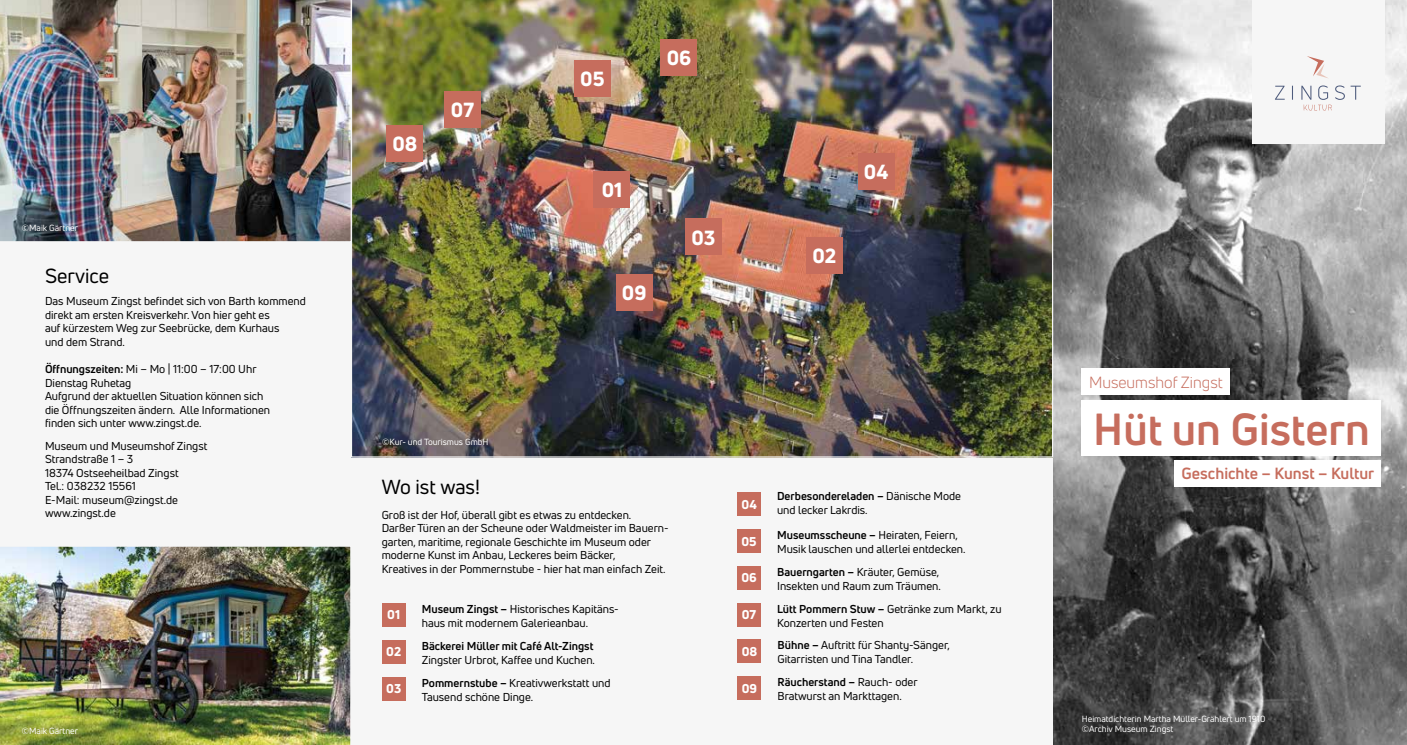
<style>
.page{position:relative;width:1407px;height:745px;background:#fff}
.page>*{position:absolute;margin:0;border:0;box-sizing:border-box;transform-origin:0 0}
.t1{font:700 43.88px "Uni Neue";color:#c66d5d}
.t2{font:800 20px "Uni Neue";color:#fff}
.t3{font:20px "Uni Neue";color:#000}
.t4{font:700 15.88px "Uni Neue";color:#c66d5d}
.t5{font:15.88px "Uni Neue";color:#c66d5d}
.t6{font:800 12.5px "Uni Neue";color:#fff}
.t7{font:11.25px/13.5px "Uni Neue";color:#000}
.t8{font:700 11.25px "Uni Neue";color:#000}
.t9{font:8.75px "Uni Neue";color:#fff}
.s1{font-weight:700}
</style>
<div class="page">
<img style="left:1053px;top:0;width:354px;height:744px">
<div style="left:0;top:0;width:1052px;height:744px;background:#f6f6f6"></div>
<img style="left:0;top:0;width:351px;height:242px">
<img style="left:0;top:546px;width:351px;height:198px">
<img style="left:352px;top:0;width:700px;height:457px">
<div style="left:737px;top:492px;width:23px;height:23px;background:#c66d5d"></div>
<div style="left:382px;top:603px;width:23px;height:23px;background:#c66d5d"></div>
<div style="left:737px;top:529px;width:23px;height:23px;background:#c66d5d"></div>
<div style="left:382px;top:639px;width:23px;height:23px;background:#c66d5d"></div>
<div style="left:738px;top:639px;width:23px;height:23px;background:#c66d5d"></div>
<div style="left:737px;top:566px;width:23px;height:23px;background:#c66d5d"></div>
<div style="left:382px;top:676px;width:23px;height:23px;background:#c66d5d"></div>
<div style="left:738px;top:676px;width:23px;height:23px;background:#c66d5d"></div>
<div style="left:737px;top:603px;width:23px;height:23px;background:#c66d5d"></div>
<div style="left:1082px;top:368px;width:148px;height:26px;background:#fff"></div>
<div style="left:1174px;top:460px;width:207px;height:26px;background:#fff"></div>
<div style="left:1082px;top:400px;width:299px;height:55px;background:#fff"></div>
<div style="left:1251px;top:0;width:133px;height:144px;background:#f6f6f6"></div>
<div style="left:660px;top:39px;width:37px;height:37px;background:#c66d5d"></div>
<div style="left:593px;top:171px;width:37px;height:37px;background:#c66d5d"></div>
<div style="left:857px;top:153px;width:37px;height:37px;background:#c66d5d"></div>
<div style="left:806px;top:237px;width:36px;height:37px;background:#c66d5d"></div>
<div style="left:685px;top:218px;width:36px;height:37px;background:#c66d5d"></div>
<div style="left:444px;top:91px;width:37px;height:37px;background:#c66d5d"></div>
<div style="left:574px;top:60px;width:37px;height:37px;background:#c66d5d"></div>
<div style="left:386px;top:125px;width:37px;height:37px;background:#c66d5d"></div>
<div style="left:616px;top:274px;width:37px;height:36px;background:#c66d5d"></div>
<svg style="left:1275px;top:86px;width:9px;height:14px"></svg>
<svg style="left:1292px;top:86px;width:1px;height:14px"></svg>
<svg style="left:1301px;top:85px;width:59px;height:26px"></svg>
<svg style="left:1307px;top:56px;width:21px;height:22px"></svg>
<p class="t9" style="left:22px;top:222px;width:58px">©Maik Gärtner</p>
<h2 class="t3" style="left:45px;top:263px;width:66px">Service</h2>
<p class="t7" style="left:45px;top:294px;width:262px">Das Museum Zingst befindet sich von Barth kommend direkt am ersten Kreisverkehr. Von hier geht es<br>auf kürzestem Weg zur Seebrücke, dem Kurhaus<br>und dem Strand.</p>
<p class="t7" style="left:45px;top:362px;width:227px"><span class="s1">Öffnungszeiten:</span> Mi – Mo | 11:00 – 17:00 Uhr Dienstag Ruhetag<br>Aufgrund der aktuellen Situation können sich die Öffnungszeiten ändern. Alle Informationen finden sich unter www.zingst.de.</p>
<p class="t7" style="left:45px;top:438px;width:164px">Museum und Museumshof Zingst<br>Strandstraße 1 – 3<br>18374 Ostseeheilbad Zingst<br>Tel.: 038232 15561<br>E-Mail: museum@zingst.de www.zingst.de</p>
<h2 class="t2" style="left:392px;top:130px;width:27px">08</h2>
<h2 class="t2" style="left:451px;top:96px;width:25px">07</h2>
<h2 class="t2" style="left:580px;top:65px;width:26px">05</h2>
<h2 class="t2" style="left:667px;top:44px;width:26px">06</h2>
<h2 class="t2" style="left:602px;top:176px;width:22px">01</h2>
<h2 class="t2" style="left:622px;top:279px;width:26px">09</h2>
<h2 class="t2" style="left:691px;top:224px;width:25px">03</h2>
<h2 class="t2" style="left:812px;top:242px;width:25px">02</h2>
<h2 class="t2" style="left:864px;top:158px;width:26px">04</h2>
<p class="t9" style="left:382px;top:436px;width:108px">©Kur- und Tourismus GmbH</p>
<h2 class="t3" style="left:382px;top:473px;width:100px">Wo ist was!</h2>
<p class="t7" style="left:382px;top:507px;width:288px">Groß ist der Hof, überall gibt es etwas zu entdecken.<br>Darßer Türen an der Scheune oder Waldmeister im Bauern&shy;garten, maritime, regionale Geschichte im Museum oder moderne Kunst im Anbau, Leckeres beim Bäcker,<br>Kreatives in der Pommernstube - hier hat man einfach Zeit.</p>
<p class="t6" style="left:387px;top:606px;width:14px">01</p>
<p class="t7" style="left:422px;top:602px;width:199px"><span class="s1">Museum Zingst –</span> Historisches Kapitäns&shy;haus mit modernem Galerieanbau.</p>
<p class="t6" style="left:386px;top:643px;width:16px">02</p>
<p class="t8" style="left:422px;top:638px;width:173px">Bäckerei Müller mit Café Alt-Zingst</p>
<p class="t7" style="left:422px;top:652px;width:175px">Zingster Urbrot, Kaffee und Kuchen.</p>
<p class="t6" style="left:741px;top:495px;width:17px">04</p>
<p class="t7" style="left:777px;top:489px;width:185px"><span class="s1">Derbesondereladen –</span> Dänische Mode und lecker Lakrdis.</p>
<p class="t6" style="left:741px;top:532px;width:17px">05</p>
<p class="t7" style="left:777px;top:528px;width:190px"><span class="s1">Museumsscheune –</span> Heiraten, Feiern,<br>Musik lauschen und allerlei entdecken.</p>
<p class="t6" style="left:741px;top:569px;width:17px">06</p>
<p class="t7" style="left:777px;top:565px;width:165px"><span class="s1">Bauerngarten –</span> Kräuter, Gemüse,<br>Insekten und Raum zum Träumen.</p>
<p class="t6" style="left:742px;top:606px;width:16px">07</p>
<p class="t7" style="left:777px;top:602px;width:226px"><span class="s1">Lütt Pommern Stuw –</span> Getränke zum Markt, zu<br>Konzerten und Festen</p>
<p class="t6" style="left:742px;top:642px;width:17px">08</p>
<p class="t7" style="left:777px;top:638px;width:174px"><span class="s1">Bühne –</span> Auftritt für Shanty-Sänger,<br>Gitarristen und Tina Tandler.</p>
<p class="t6" style="left:386px;top:680px;width:16px">03</p>
<p class="t7" style="left:422px;top:676px;width:190px"><span class="s1">Pommernstube –</span> Kreativwerkstatt und<br>Tausend schöne Dinge.</p>
<p class="t6" style="left:742px;top:679px;width:17px">09</p>
<p class="t7" style="left:777px;top:675px;width:142px"><span class="s1">Räucherstand –</span> Rauch- oder<br>Bratwurst an Markttagen.</p>
<h3 class="t5" style="left:1089px;top:372px;width:135px">Museumshof Zingst</h3>
<h1 class="t1" style="left:1093px;top:401px;width:278px">Hüt un Gistern</h1>
<h3 class="t4" style="left:1181px;top:463px;width:194px">Geschichte – Kunst – Kultur</h3>
<p class="t9" style="left:1082px;top:712px;width:185px">Heimatdichterin Martha Müller-Grählert um 1910</p>
<p class="t9" style="left:22px;top:724px;width:58px">©Maik Gärtner</p>
<p class="t9" style="left:1082px;top:723px;width:93px">©Archiv Museum Zingst</p>
</div>
